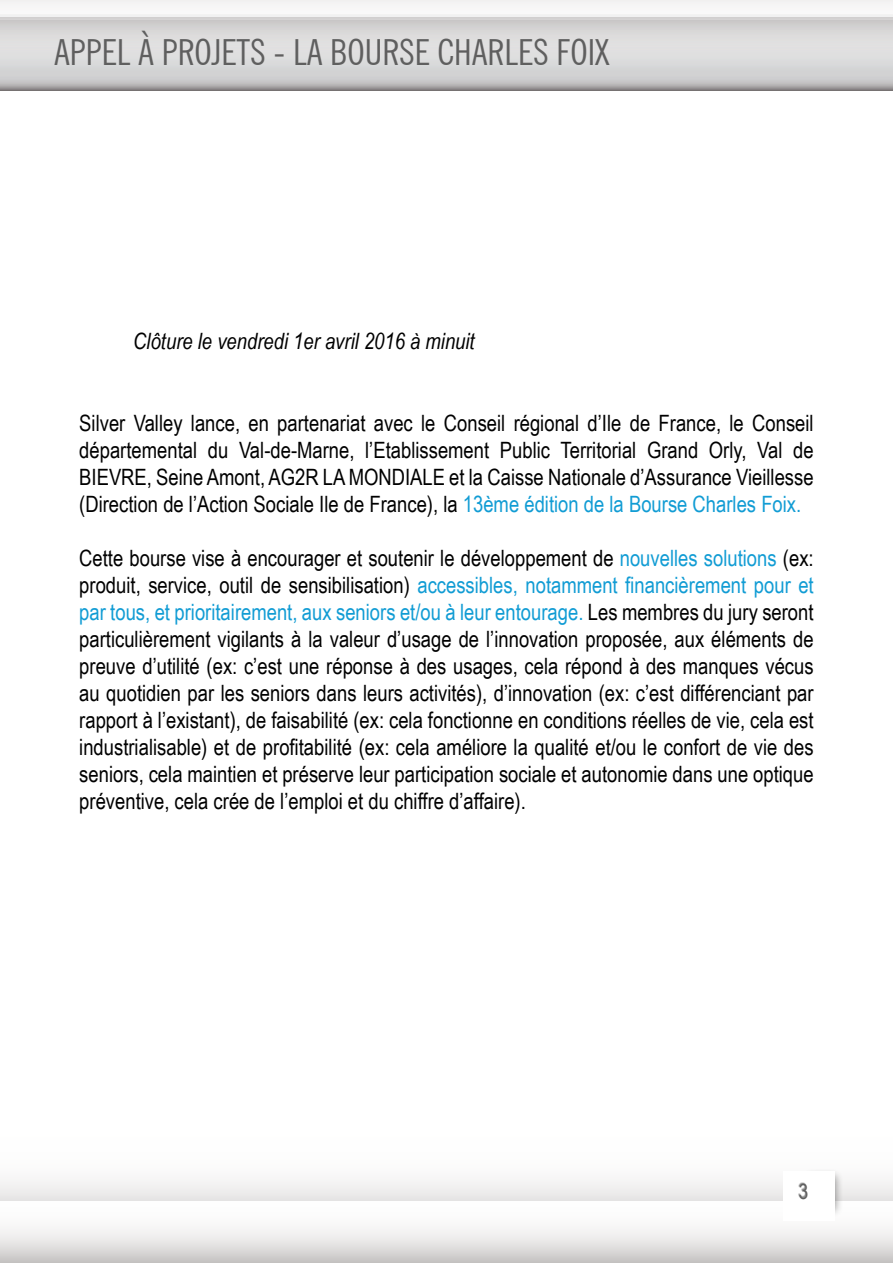
<style>
.page{position:relative;width:893px;height:1263px;background:#fff}
.page>*{position:absolute;margin:0;border:0;box-sizing:border-box;transform-origin:0 0}
.t1{font:condensed 36px "News Gothic BT";color:#5f5f5f}
.t2{font:22.5px/27px "Arial Narrow";color:#000;text-align:justify}
.t3{font:italic 22.5px "Arial Narrow";color:#000}
.t4{font:21px "Arial Narrow";color:#5f5f5f}
.s1{color:#119cd4}
</style>
<div class="page">
<svg style="left:0;top:1200px;width:893px;height:63px"></svg>
<div style="left:0;top:1181px;width:893px;height:19px;background:#eeeded"></div>
<svg style="left:0;top:0;width:893px;height:90px"></svg>
<div style="left:801px;top:1168px;width:43px;height:50px;background:#000;opacity:.42"></div>
<div style="left:783px;top:1171px;width:52px;height:50px;background:#fff"></div>
<div style="left:798px;top:1182px;width:10px;height:16px;background:#000;opacity:.45"></div>
<h1 class="t1" style="left:54px;top:30px;width:557px">APPEL À PROJETS - LA BOURSE CHARLES FOIX</h1>
<p class="t3" style="left:133px;top:326px;width:343px">Clôture le vendredi 1er avril 2016 à minuit</p>
<p class="t2" style="left:79px;top:408px;width:736px">Silver Valley lance, en partenariat avec le Conseil régional d’Ile de France, le Conseil départemental du Val-de-Marne, l’Etablissement Public Territorial Grand Orly, Val de BIEVRE, Seine Amont, AG2R LA MONDIALE et la Caisse Nationale d’Assurance Vieillesse (Direction de l’Action Sociale Ile de France), la <span class="s1">13ème édition de la Bourse Charles Foix.</span></p>
<p class="t2" style="left:79px;top:543px;width:736px">Cette bourse vise à encourager et soutenir le développement de <span class="s1">nouvelles solutions</span> (ex: produit, service, outil de sensibilisation) <span class="s1">accessibles, notamment financièrement pour et par tous, et prioritairement, aux seniors et/ou à leur entourage.</span> Les membres du jury seront particulièrement vigilants à la valeur d’usage de l’innovation proposée, aux éléments de preuve d’utilité (ex: c’est une réponse à des usages, cela répond à des manques vécus au quotidien par les seniors dans leurs activités), d’innovation (ex: c’est différenciant par rapport à l’existant), de faisabilité (ex: cela fonctionne en conditions réelles de vie, cela est industrialisable) et de profitabilité (ex: cela améliore la qualité et/ou le confort de vie des seniors, cela maintien et préserve leur participation sociale et autonomie dans une optique préventive, cela crée de l’emploi et du chiffre d’affaire).</p>
<p class="t4" style="left:799px;top:1176px;width:11px">3</p>
</div>
